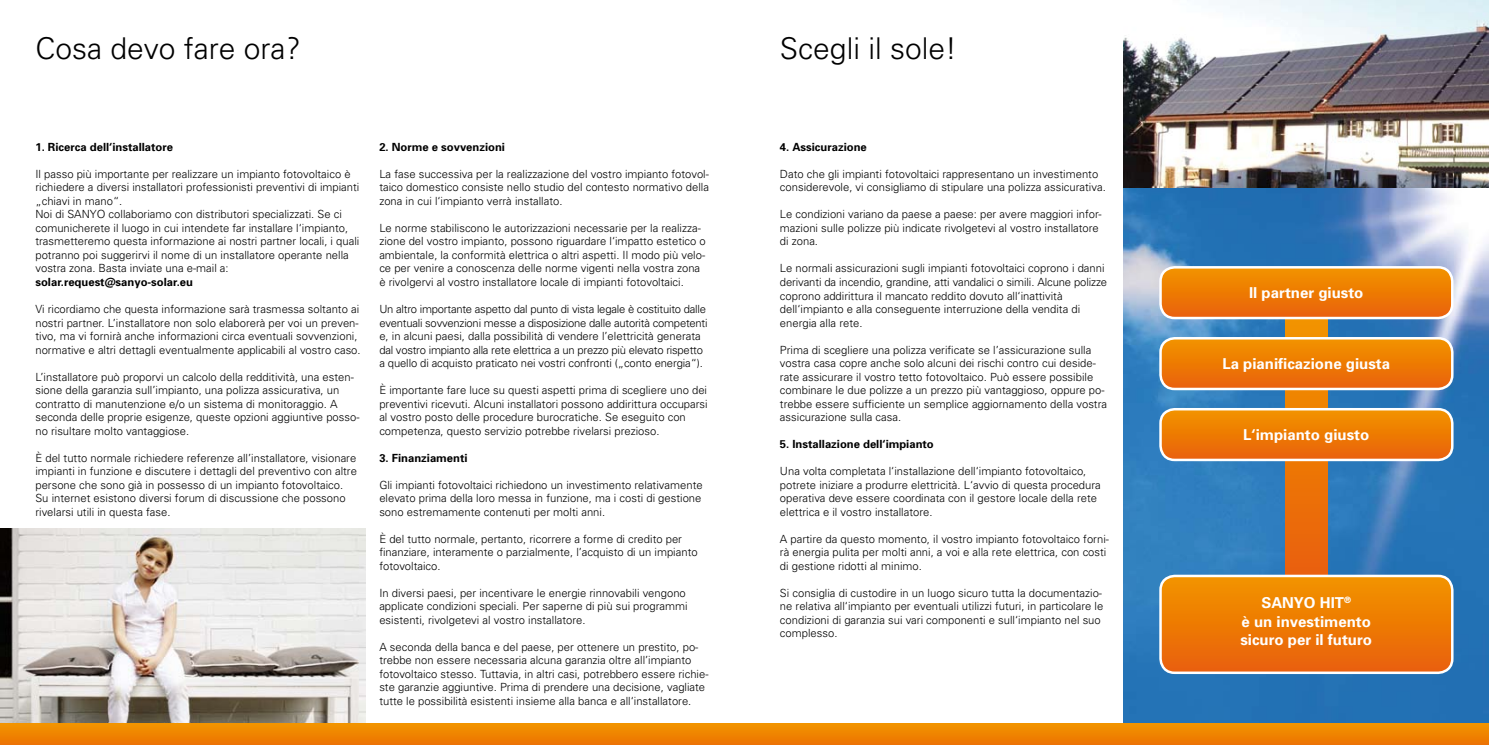
<style>
.page{position:relative;width:1489px;height:745px;background:#fff}
.page>*{position:absolute;margin:0;border:0;box-sizing:border-box;transform-origin:0 0}
.t1{font:300 30px "Univers";color:#000}
.t2{font:700 15px/18.8px "Univers";color:#fff;text-align:center}
.t3{font:300 11.25px/13.5px "Univers";color:#000}
.t4{font:300 11.25px/13.5px "Univers";letter-spacing:-.02em;color:#000}
.t5{font:700 11.25px "Univers";color:#000}
</style>
<div class="page">
<img style="left:1123px;top:0;width:365px;height:723px">
<img style="left:0;top:528px;width:365px;height:195px">
<div style="left:0;top:723px;width:1488px;height:21px;background:linear-gradient(to right,#ef8500,#ef8500)"></div>
<svg style="left:1284px;top:319px;width:43px;height:255px;background:#e7730c"></svg>
<svg style="left:1160px;top:575px;width:292px;height:97px;background:#ed7a05"></svg>
<div style="left:1159px;top:574px;width:294px;height:99px;border:2px solid #fff;border-radius:14px"></div>
<svg style="left:1160px;top:267px;width:292px;height:51px;background:#ed7b06"></svg>
<div style="left:1159px;top:266px;width:294px;height:53px;border:2px solid #fff;border-radius:14px"></div>
<svg style="left:1160px;top:338px;width:292px;height:51px;background:#ec7b06"></svg>
<div style="left:1159px;top:337px;width:294px;height:53px;border:2px solid #fff;border-radius:14px"></div>
<svg style="left:1160px;top:409px;width:292px;height:50px;background:#ec7c08"></svg>
<div style="left:1159px;top:407px;width:294px;height:54px;border:2px solid #fff;border-radius:14px"></div>
<h1 class="t1" style="left:35px;top:31px;width:267px">Cosa devo fare ora?</h1>
<p class="t5" style="left:35px;top:140px;width:139px">1. Ricerca dell‘installatore</p>
<p class="t3" style="left:35px;top:167px;width:325px">Il passo più importante per realizzare un impianto fotovoltaico è richiedere a diversi installatori professionisti preventivi di impianti „chiavi in mano“.<br>Noi di SANYO collaboriamo con distributori specializzati. Se ci comunicherete il luogo in cui intendete far installare l‘impianto, trasmetteremo questa informazione ai nostri partner locali, i quali potranno poi suggerirvi il nome di un installatore operante nella vostra zona. Basta inviate una e-mail a:</p>
<p class="t5" style="left:35px;top:275px;width:159px">solar.request@sanyo-solar.eu</p>
<p class="t3" style="left:35px;top:302px;width:327px">Vi ricordiamo che questa informazione sarà trasmessa soltanto ai nostri partner. L’installatore non solo elaborerà per voi un preven&shy;tivo, ma vi fornirà anche informazioni circa eventuali sovvenzioni, normative e altri dettagli eventualmente applicabili al vostro caso.</p>
<p class="t3" style="left:35px;top:369px;width:325px">L’installatore può proporvi un calcolo della redditività, una esten&shy;sione della garanzia sull’impianto, una polizza assicurativa, un contratto di manutenzione e/o un sistema di monitoraggio. A seconda delle proprie esigenze, queste opzioni aggiuntive posso&shy;no risultare molto vantaggiose.</p>
<p class="t3" style="left:35px;top:450px;width:323px">È del tutto normale richiedere referenze all’installatore, visionare impianti in funzione e discutere i dettagli del preventivo con altre persone che sono già in possesso di un impianto fotovoltaico.<br>Su internet esistono diversi forum di discussione che possono rivelarsi utili in questa fase.</p>
<p class="t5" style="left:379px;top:140px;width:127px">2. Norme e sovvenzioni</p>
<p class="t3" style="left:379px;top:167px;width:331px;text-align:justify">La fase successiva per la realizzazione del vostro impianto fotovol&shy;taico domestico consiste nello studio del contesto normativo della zona in cui l‘impianto verrà installato.</p>
<p class="t3" style="left:379px;top:221px;width:328px">Le norme stabiliscono le autorizzazioni necessarie per la realizza&shy;zione del vostro impianto, possono riguardare l‘impatto estetico o ambientale, la conformità elettrica o altri aspetti. Il modo più velo&shy;ce per venire a conoscenza delle norme vigenti nella vostra zona è rivolgervi al vostro installatore locale di impianti fotovoltaici.</p>
<p class="t4" style="left:379px;top:302px;width:330px">Un altro importante aspetto dal punto di vista legale è costituito dalle eventuali sovvenzioni messe a disposizione dalle autorità competenti e, in alcuni paesi, dalla possibilità di vendere l’elettricità generata dal vostro impianto alla rete elettrica a un prezzo più elevato rispetto a quello di acquisto praticato nei vostri confronti („conto energia“).</p>
<p class="t3" style="left:379px;top:383px;width:330px">È importante fare luce su questi aspetti prima di scegliere uno dei preventivi ricevuti. Alcuni installatori possono addirittura occuparsi al vostro posto delle procedure burocratiche. Se eseguito con competenza, questo servizio potrebbe rivelarsi prezioso.</p>
<p class="t5" style="left:379px;top:450px;width:90px">3. Finanziamenti</p>
<p class="t3" style="left:379px;top:477px;width:325px;text-align:justify">Gli impianti fotovoltaici richiedono un investimento relativamente elevato prima della loro messa in funzione, ma i costi di gestione sono estremamente contenuti per molti anni.</p>
<p class="t3" style="left:379px;top:531px;width:320px">È del tutto normale, pertanto, ricorrere a forme di credito per finanziare, interamente o parzialmente, l’acquisto di un impianto fotovoltaico.</p>
<p class="t3" style="left:379px;top:585px;width:310px">In diversi paesi, per incentivare le energie rinnovabili vengono applicate condizioni speciali. Per saperne di più sui programmi esistenti, rivolgetevi al vostro installatore.</p>
<p class="t3" style="left:379px;top:639px;width:331px">A seconda della banca e del paese, per ottenere un prestito, po&shy;trebbe non essere necessaria alcuna garanzia oltre all’impianto fotovoltaico stesso. Tuttavia, in altri casi, potrebbero essere richie&shy;ste garanzie aggiuntive. Prima di prendere una decisione, vagliate tutte le possibilità esistenti insieme alla banca e all‘installatore.</p>
<h1 class="t1" style="left:780px;top:31px;width:178px">Scegli il sole!</h1>
<p class="t5" style="left:780px;top:140px;width:88px">4. Assicurazione</p>
<p class="t3" style="left:780px;top:167px;width:327px">Dato che gli impianti fotovoltaici rappresentano un investimento considerevole, vi consigliamo di stipulare una polizza assicurativa.</p>
<p class="t3" style="left:780px;top:207px;width:323px">Le condizioni variano da paese a paese: per avere maggiori infor&shy;mazioni sulle polizze più indicate rivolgetevi al vostro installatore di zona.</p>
<p class="t3" style="left:780px;top:261px;width:329px">Le normali assicurazioni sugli impianti fotovoltaici coprono i danni derivanti da incendio, grandine, atti vandalici o simili. Alcune polizze coprono addirittura il mancato reddito dovuto all‘inattività dell‘impianto e alla conseguente interruzione della vendita di energia alla rete.</p>
<p class="t3" style="left:780px;top:342px;width:328px">Prima di scegliere una polizza verificate se l’assicurazione sulla vostra casa copre anche solo alcuni dei rischi contro cui deside&shy;rate assicurare il vostro tetto fotovoltaico. Può essere possibile combinare le due polizze a un prezzo più vantaggioso, oppure po&shy;trebbe essere sufficiente un semplice aggiornamento della vostra assicurazione sulla casa.</p>
<p class="t5" style="left:780px;top:437px;width:155px">5. Installazione dell‘impianto</p>
<p class="t3" style="left:780px;top:464px;width:322px">Una volta completata l‘installazione dell‘impianto fotovoltaico, potrete iniziare a produrre elettricità. L‘avvio di questa procedura operativa deve essere coordinata con il gestore locale della rete elettrica e il vostro installatore.</p>
<p class="t3" style="left:780px;top:531px;width:330px">A partire da questo momento, il vostro impianto fotovoltaico forni&shy;rà energia pulita per molti anni, a voi e alla rete elettrica, con costi di gestione ridotti al minimo.</p>
<p class="t3" style="left:780px;top:585px;width:325px">Si consiglia di custodire in un luogo sicuro tutta la documentazio&shy;ne relativa all‘impianto per eventuali utilizzi futuri, in particolare le condizioni di garanzia sui vari componenti e sull‘impianto nel suo complesso.</p>
<h2 class="t2" style="left:1248px;top:283px;width:116px">Il partner giusto</h2>
<h2 class="t2" style="left:1222px;top:354px;width:169px">La pianificazione giusta</h2>
<h2 class="t2" style="left:1243px;top:425px;width:127px">L‘impianto giusto</h2>
<h2 class="t2" style="left:1240px;top:592px;width:133px">SANYO HIT<sup>®<br></sup>è un investimento sicuro per il futuro</h2>
</div>
